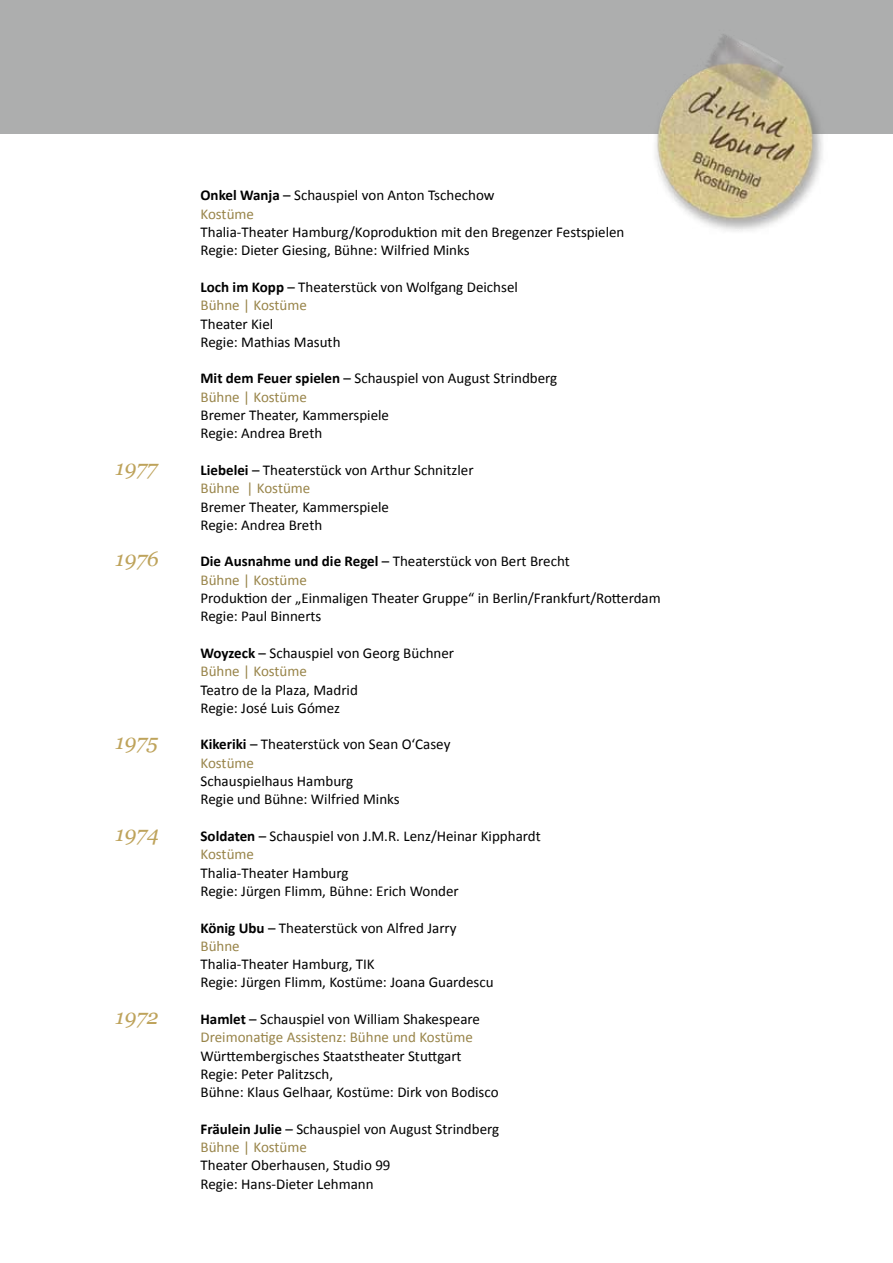
<style>
.page{position:relative;width:893px;height:1263px;background:#fff}
.page>*{position:absolute;margin:0;border:0;box-sizing:border-box;transform-origin:0 0}
.t1{font:italic 21px "Georgia";color:#bea35b}
.t2{font:15px/18.3px "Calibri";color:#000}
.t3{font:15px/18.3px "Calibri";color:#988449}
.s1{font-weight:700}
.s2{color:#988449}
.s3{font-weight:700;color:#000}
.s4{color:#000}
</style>
<div class="page">
<img style="left:0;top:0;width:893px;height:231px">
<p class="t2" style="left:201px;top:186px;width:296px"><span class="s1">Onkel Wanja</span> – Schauspiel von Anton Tschechow<br><span class="s2">Kostüme</span></p>
<p class="t2" style="left:201px;top:222px;width:425px">Thalia-Theater Hamburg/Koproduktion mit den Bregenzer Festspielen<br>Regie: Dieter Giesing, Bühne: Wilfried Minks</p>
<p class="t2" style="left:201px;top:277px;width:319px"><span class="s1">Loch im Kopp</span> – Theaterstück von Wolfgang Deichsel<br><span class="s2">Bühne | Kostüme</span></p>
<p class="t2" style="left:201px;top:314px;width:142px">Theater Kiel<br>Regie: Mathias Masuth</p>
<p class="t2" style="left:201px;top:369px;width:358px"><span class="s1">Mit dem Feuer spielen</span> – Schauspiel von August Strindberg<br><span class="s2">Bühne | Kostüme</span></p>
<p class="t2" style="left:201px;top:405px;width:190px">Bremer Theater, Kammerspiele<br>Regie: Andrea Breth</p>
<h1 class="t1" style="left:115px;top:454px;width:43px">1977</h1>
<p class="t2" style="left:201px;top:460px;width:275px"><span class="s1">Liebelei</span> – Theaterstück von Arthur Schnitzler<br><span class="s2">Bühne | Kostüme</span></p>
<p class="t2" style="left:201px;top:497px;width:190px">Bremer Theater, Kammerspiele<br>Regie: Andrea Breth</p>
<h1 class="t1" style="left:115px;top:546px;width:45px">1976</h1>
<p class="t2" style="left:200px;top:552px;width:371px"><span class="s1">Die Ausnahme und die Regel</span> – Theaterstück von Bert Brecht<br><span class="s2">Bühne | Kostüme</span></p>
<p class="t2" style="left:201px;top:588px;width:462px">Produktion der „Einmaligen Theater Gruppe“ in Berlin/Frankfurt/Rotterdam<br>Regie: Paul Binnerts</p>
<p class="t2" style="left:201px;top:643px;width:255px"><span class="s1">Woyzeck</span> – Schauspiel von Georg Büchner<br><span class="s2">Bühne | Kostüme</span></p>
<p class="t2" style="left:201px;top:680px;width:159px">Teatro de la Plaza, Madrid<br>Regie: José Luis Gómez</p>
<h1 class="t1" style="left:115px;top:729px;width:44px">1975</h1>
<p class="t2" style="left:201px;top:735px;width:251px"><span class="s1">Kikeriki</span> – Theaterstück von Sean O‘Casey<br><span class="s2">Kostüme</span></p>
<p class="t2" style="left:201px;top:771px;width:201px">Schauspielhaus Hamburg<br>Regie und Bühne: Wilfried Minks</p>
<h1 class="t1" style="left:115px;top:820px;width:45px">1974</h1>
<p class="t2" style="left:201px;top:826px;width:342px"><span class="s1">Soldaten</span> – Schauspiel von J.M.R. Lenz/Heinar Kipphardt<br><span class="s2">Kostüme</span></p>
<p class="t2" style="left:201px;top:863px;width:260px">Thalia-Theater Hamburg<br>Regie: Jürgen Flimm, Bühne: Erich Wonder</p>
<p class="t2" style="left:201px;top:918px;width:258px"><span class="s1">König Ubu</span> – Theaterstück von Alfred Jarry<br><span class="s2">Bühne</span></p>
<p class="t2" style="left:201px;top:954px;width:295px">Thalia-Theater Hamburg, TIK<br>Regie: Jürgen Flimm, Kostüme: Joana Guardescu</p>
<h1 class="t1" style="left:115px;top:1003px;width:45px">1972</h1>
<p class="t3" style="left:201px;top:1009px;width:281px"><span class="s3">Hamlet</span> <span class="s4">– Schauspiel von William Shakespeare<br></span>Dreimonatige Assistenz: Bühne und Kostüme</p>
<p class="t2" style="left:201px;top:1046px;width:300px">Württembergisches Staatstheater Stuttgart<br>Regie: Peter Palitzsch,<br>Bühne: Klaus Gelhaar, Kostüme: Dirk von Bodisco</p>
<p class="t2" style="left:201px;top:1119px;width:300px"><span class="s1">Fräulein Julie</span> – Schauspiel von August Strindberg<br><span class="s2">Bühne | Kostüme</span></p>
<p class="t2" style="left:201px;top:1155px;width:192px">Theater Oberhausen, Studio 99<br>Regie: Hans-Dieter Lehmann</p>
</div>
